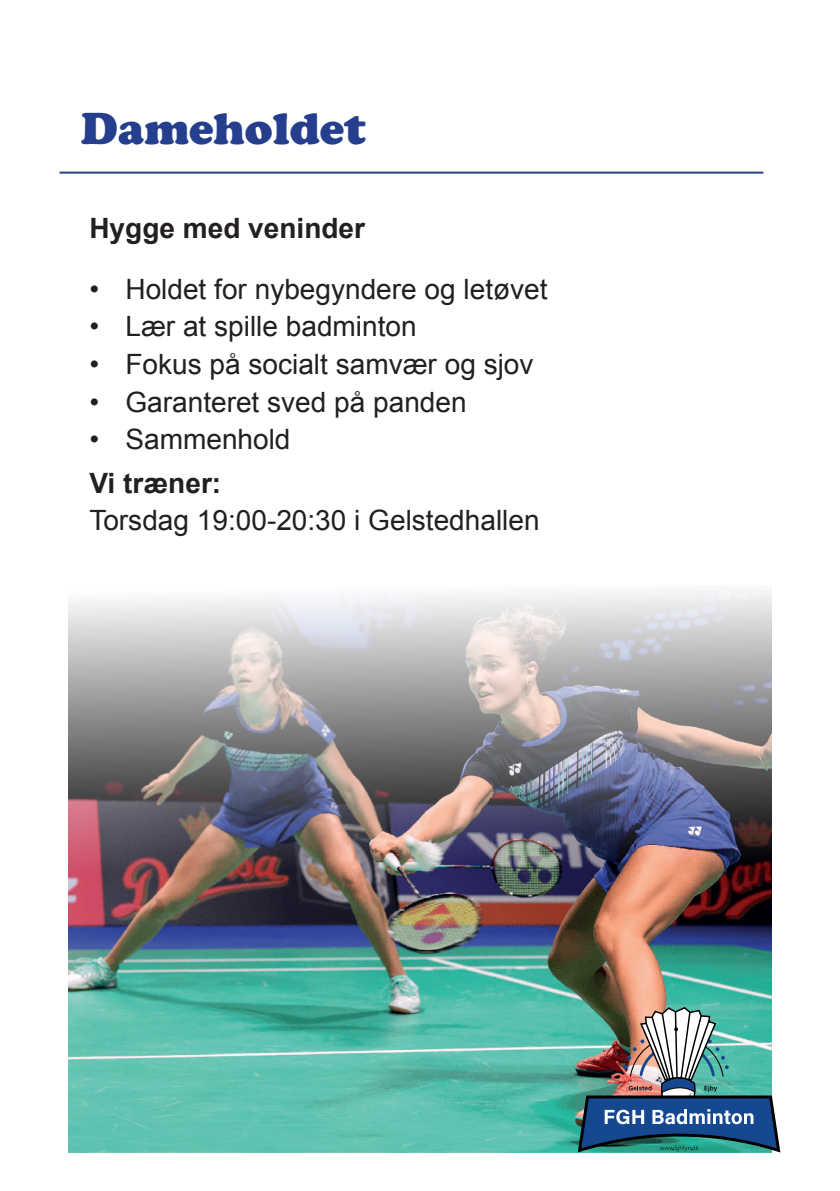
<style>
.page{position:relative;width:840px;height:1191px;background:#fff}
.page>*{position:absolute;margin:0;border:0;box-sizing:border-box;transform-origin:0 0}
.t1{font:44px "Cooper Black Std";color:#253f8e}
.t2{font:28px "Arial";color:#231f20}
.t3{font:700 28px "Arial";color:#231f20}
</style>
<div class="page">
<hr style="left:60px;top:172px;width:703px;height:2px;background:#253f8e">
<img style="left:68px;top:591px;width:703px;height:562px">
<img style="left:577px;top:1006px;width:203px;height:146px">
<h1 class="t1" style="left:81px;top:102px;width:286px">Dameholdet</h1>
<p class="t3" style="left:89px;top:210px;width:277px">Hygge med veninder</p>
<p class="t2" style="left:89px;top:270px;width:459px">• Holdet for nybegyndere og letøvet</p>
<p class="t2" style="left:89px;top:308px;width:329px">• Lær at spille badminton</p>
<p class="t2" style="left:89px;top:346px;width:445px">• Fokus på socialt samvær og sjov</p>
<p class="t2" style="left:89px;top:383px;width:378px">• Garanteret sved på panden</p>
<p class="t2" style="left:89px;top:421px;width:202px">• Sammenhold</p>
<p class="t3" style="left:89px;top:464px;width:133px">Vi træner:</p>
<p class="t2" style="left:89px;top:502px;width:451px">Torsdag 19:00-20:30 i Gelstedhallen</p>
</div>
